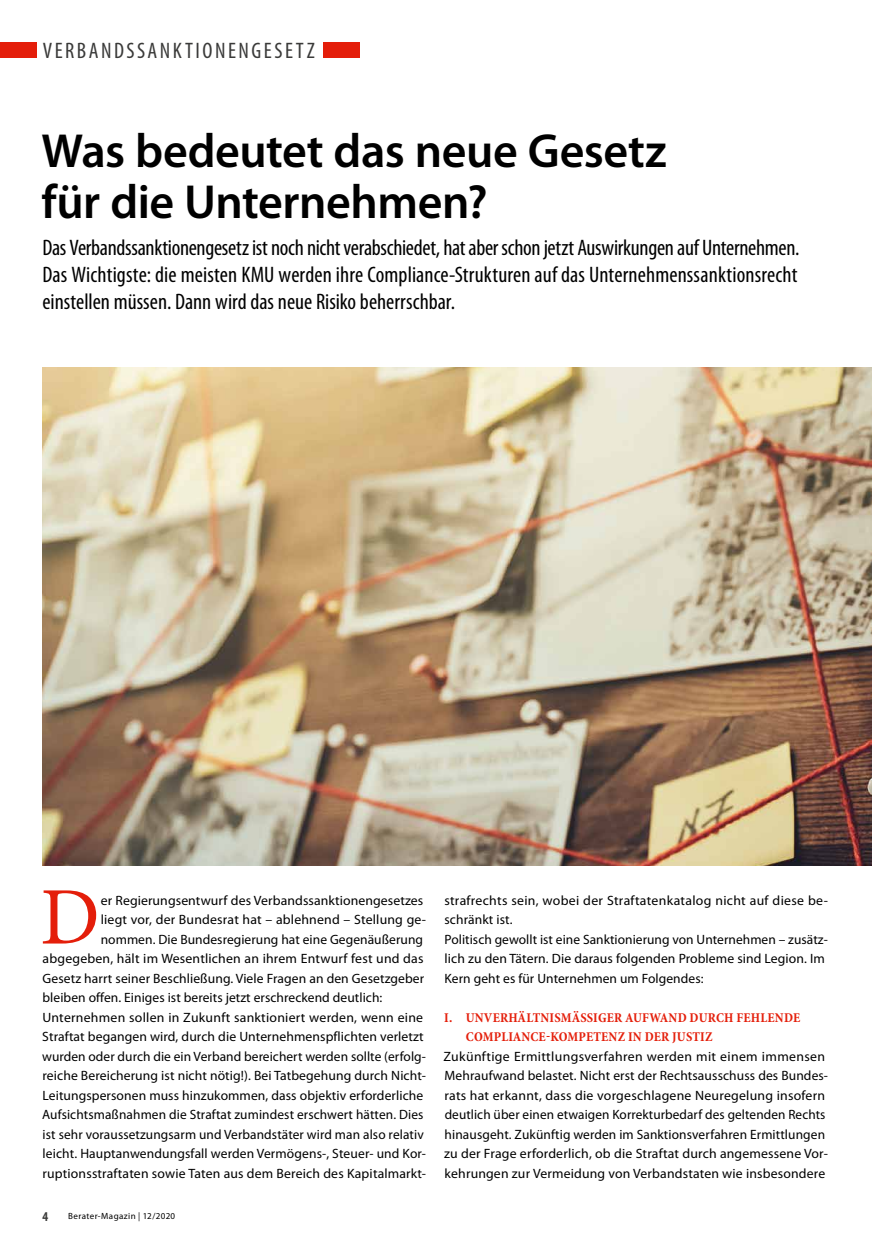
<style>
.page{position:relative;width:872px;height:1255px;background:#fff}
.page>*{position:absolute;margin:0;border:0;box-sizing:border-box;transform-origin:0 0}
.t1{font:81.6px "Minion Pro";color:#e41e0a}
.t2{font:600 48px/51px "Myriad Pro";letter-spacing:-.01em;color:#000}
.t3{font:condensed 22.5px/27px "Myriad Pro";color:#000;text-align:justify}
.t4{font:condensed 22.5px "Myriad Pro";letter-spacing:.11em;color:#3a3a39}
.t5{font:13.5px/19.5px "Myriad Pro";letter-spacing:.01em;color:#000}
.t6{font:700 condensed 13.5px/19.5px "Minion Pro";letter-spacing:.015em;color:#e41e0a}
.t7{font:700 condensed 13.5px "Myriad Pro";color:#3a3a39}
.t8{font:9px "Myriad Pro";letter-spacing:.045em;color:#000}
</style>
<div class="page">
<img style="left:43px;top:367px;width:829px;height:498px">
<div style="left:0;top:43px;width:36px;height:15px;background:#e41e0a"></div>
<div style="left:323px;top:43px;width:36px;height:15px;background:#e41e0a"></div>
<h3 class="t4" style="left:43px;top:38px;width:273px">VERBANDSSANKTIONENGESETZ</h3>
<h2 class="t2" style="left:41px;top:127px;width:627px">Was bedeutet das neue Gesetz für die Unternehmen?</h2>
<p class="t3" style="left:43px;top:234px;width:758px">Das Verbandssanktionengesetz ist noch nicht verabschiedet, hat aber schon jetzt Auswirkungen auf Unternehmen.<br>Das Wichtigste: die meisten KMU werden ihre Compliance-Strukturen auf das Unternehmenssanktionsrecht einstellen müssen. Dann wird das neue Risiko beherrschbar.</p>
<h1 class="t1" style="left:40px;top:862px;width:61px">D</h1>
<p class="t5" style="left:101px;top:890px;width:324px">er Regierungsentwurf des Verbandssanktionengesetzes</p>
<p class="t5" style="left:101px;top:910px;width:327px">liegt vor, der Bundesrat hat – ablehnend – Stellung ge-</p>
<p class="t5" style="left:101px;top:929px;width:324px">nommen. Die Bundesregierung hat eine Gegenäußerung</p>
<p class="t5" style="left:43px;top:949px;width:382px">abgegeben, hält im Wesentlichen an ihrem Entwurf fest und das</p>
<p class="t5" style="left:43px;top:968px;width:383px">Gesetz harrt seiner Beschließung. Viele Fragen an den Gesetzgeber</p>
<p class="t5" style="left:43px;top:988px;width:341px">bleiben offen. Einiges ist bereits jetzt erschreckend deutlich:</p>
<p class="t5" style="left:42px;top:1007px;width:382px">Unternehmen sollen in Zukunft sanktioniert werden, wenn eine</p>
<p class="t5" style="left:42px;top:1027px;width:383px">Straftat begangen wird, durch die Unternehmenspflichten verletzt</p>
<p class="t5" style="left:42px;top:1046px;width:385px">wurden oder durch die ein Verband bereichert werden sollte (erfolg-</p>
<p class="t5" style="left:43px;top:1066px;width:385px">reiche Bereicherung ist nicht nötig!). Bei Tatbegehung durch Nicht-</p>
<p class="t5" style="left:43px;top:1085px;width:382px">Leitungspersonen muss hinzukommen, dass objektiv erforderliche</p>
<p class="t5" style="left:42px;top:1105px;width:383px">Aufsichtsmaßnahmen die Straftat zumindest erschwert hätten. Dies</p>
<p class="t5" style="left:43px;top:1124px;width:382px">ist sehr voraussetzungsarm und Verbandstäter wird man also relativ</p>
<p class="t5" style="left:43px;top:1144px;width:385px">leicht. Hauptanwendungsfall werden Vermögens-, Steuer- und Kor-</p>
<p class="t5" style="left:43px;top:1163px;width:385px">ruptionsstraftaten sowie Taten aus dem Bereich des Kapitalmarkt-</p>
<p class="t7" style="left:43px;top:1208px;width:7px">4</p>
<p class="t8" style="left:68px;top:1211px;width:109px">Berater-Magazin | 12/2020</p>
<p class="t5" style="left:444px;top:890px;width:385px">strafrechts sein, wobei der Straftatenkatalog nicht auf diese be&shy;schränkt ist.<br>Politisch gewollt ist eine Sanktionierung von Unternehmen – zusätz&shy;lich zu den Tätern. Die daraus folgenden Probleme sind Legion. Im Kern geht es für Unternehmen um Folgendes:</p>
<p class="t6" style="left:466px;top:1007px;width:336px;text-indent:-22px">I. UNVERHÄLTNISMÄSSIGER AUFWAND DURCH FEHLENDE<br>COMPLIANCE-KOMPETENZ IN DER JUSTIZ</p>
<p class="t5" style="left:443px;top:1046px;width:386px">Zukünftige Ermittlungsverfahren werden mit einem immensen Mehraufwand belastet. Nicht erst der Rechtsausschuss des Bundes&shy;rats hat erkannt, dass die vorgeschlagene Neuregelung insofern deutlich über einen etwaigen Korrekturbedarf des geltenden Rechts hinausgeht. Zukünftig werden im Sanktionsverfahren Ermittlungen zu der Frage erforderlich, ob die Straftat durch angemessene Vor&shy;kehrungen zur Vermeidung von Verbandstaten wie insbesondere</p>
</div>
